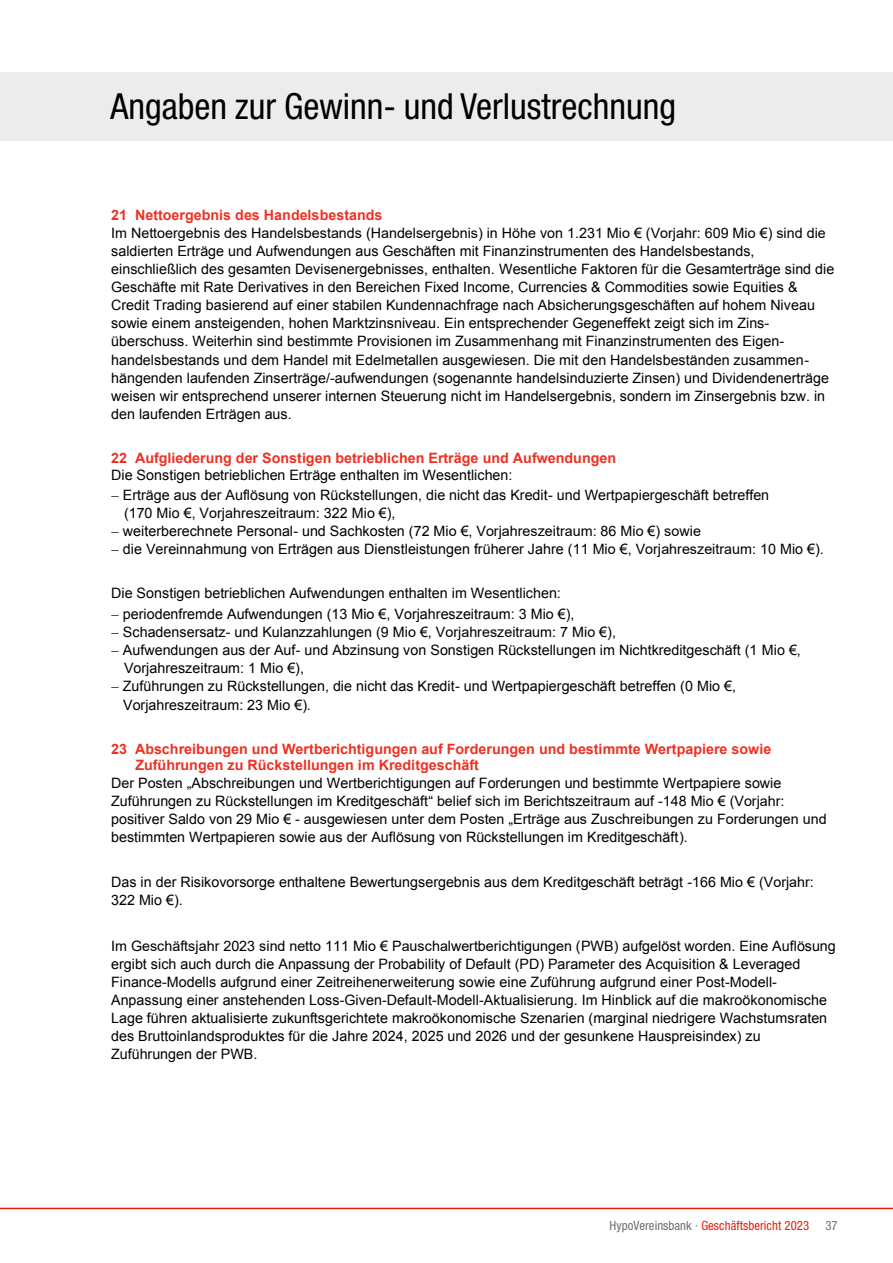
<style>
.page{position:relative;width:893px;height:1263px;background:#fff}
.page>*{position:absolute;margin:0;border:0;box-sizing:border-box;transform-origin:0 0}
.t1{font:condensed 36px "Helvetica Neue LT Pro";color:#000}
.t2{font:14.25px/18.1px "Arial";color:#000}
.t3{font:700 14.25px/16.5px "Arial";color:#ee3123}
.t4{font:condensed 12.75px "Helvetica Neue LT Pro";letter-spacing:.005em;color:#e4200e}
.t5{font:condensed 12.75px "Helvetica Neue LT Pro";color:#6f6f6e}
.s1{color:#6f6f6e}
</style>
<div class="page">
<hr style="left:0;top:1208px;width:893px;height:1px;background:#e4200e">
<div style="left:0;top:72px;width:893px;height:68px;background:#ececed"></div>
<h1 class="t1" style="left:111px;top:85px;width:567px">Angaben zur Gewinn- und Verlustrechnung</h1>
<p class="t3" style="left:111px;top:207px;width:273px">21 Nettoergebnis des Handelsbestands</p>
<p class="t2" style="left:111px;top:224px;width:725px">Im Nettoergebnis des Handelsbestands (Handelsergebnis) in Höhe von 1.231 Mio € (Vorjahr: 609 Mio €) sind die saldierten Erträge und Aufwendungen aus Geschäften mit Finanzinstrumenten des Handelsbestands, einschließlich des gesamten Devisenergebnisses, enthalten. Wesentliche Faktoren für die Gesamterträge sind die Geschäfte mit Rate Derivatives in den Bereichen Fixed Income, Currencies &amp; Commodities sowie Equities &amp; Credit Trading basierend auf einer stabilen Kundennachfrage nach Absicherungsgeschäften auf hohem Niveau sowie einem ansteigenden, hohen Marktzinsniveau. Ein entsprechender Gegeneffekt zeigt sich im Zins&shy;überschuss. Weiterhin sind bestimmte Provisionen im Zusammenhang mit Finanzinstrumenten des Eigen&shy;handelsbestands und dem Handel mit Edelmetallen ausgewiesen. Die mit den Handelsbeständen zusammen&shy;hängenden laufenden Zinserträge/-aufwendungen (sogenannte handelsinduzierte Zinsen) und Dividendenerträge weisen wir entsprechend unserer internen Steuerung nicht im Handelsergebnis, sondern im Zinsergebnis bzw. in den laufenden Erträgen aus.</p>
<p class="t3" style="left:111px;top:450px;width:506px">22 Aufgliederung der Sonstigen betrieblichen Erträge und Aufwendungen</p>
<p class="t2" style="left:111px;top:464px;width:660px;line-height:20.4px">Die Sonstigen betrieblichen Erträge enthalten im Wesentlichen:<br>− Erträge aus der Auflösung von Rückstellungen, die nicht das Kredit- und Wertpapiergeschäft betreffen</p>
<p class="t2" style="left:111px;top:504px;width:714px;text-indent:13px">(170 Mio €, Vorjahreszeitraum: 322 Mio €),<br>− weiterberechnete Personal- und Sachkosten (72 Mio €, Vorjahreszeitraum: 86 Mio €) sowie<br>− die Vereinnahmung von Erträgen aus Dienstleistungen früherer Jahre (11 Mio €, Vorjahreszeitraum: 10 Mio €).</p>
<p class="t2" style="left:111px;top:583px;width:465px;line-height:20.5px">Die Sonstigen betrieblichen Aufwendungen enthalten im Wesentlichen:<br>− periodenfremde Aufwendungen (13 Mio €, Vorjahreszeitraum: 3 Mio €),</p>
<p class="t2" style="left:111px;top:623px;width:506px">− Schadensersatz- und Kulanzzahlungen (9 Mio €, Vorjahreszeitraum: 7 Mio €),</p>
<p class="t2" style="left:111px;top:641px;width:691px">− Aufwendungen aus der Auf- und Abzinsung von Sonstigen Rückstellungen im Nichtkreditgeschäft (1 Mio €,</p>
<p class="t2" style="left:124px;top:659px;width:182px">Vorjahreszeitraum: 1 Mio €),</p>
<p class="t2" style="left:111px;top:677px;width:626px">− Zuführungen zu Rückstellungen, die nicht das Kredit- und Wertpapiergeschäft betreffen (0 Mio €,</p>
<p class="t2" style="left:123px;top:695px;width:189px">Vorjahreszeitraum: 23 Mio €).</p>
<p class="t3" style="left:135px;top:741px;width:637px;text-indent:-24px">23 Abschreibungen und Wertberichtigungen auf Forderungen und bestimmte Wertpapiere sowie<br>Zuführungen zu Rückstellungen im Kreditgeschäft</p>
<p class="t2" style="left:111px;top:773px;width:717px">Der Posten „Abschreibungen und Wertberichtigungen auf Forderungen und bestimmte Wertpapiere sowie Zuführungen zu Rückstellungen im Kreditgeschäft“ belief sich im Berichtszeitraum auf -148 Mio € (Vorjahr: positiver Saldo von 29 Mio € - ausgewiesen unter dem Posten „Erträge aus Zuschreibungen zu Forderungen und bestimmten Wertpapieren sowie aus der Auflösung von Rückstellungen im Kreditgeschäft).</p>
<p class="t2" style="left:111px;top:873px;width:704px">Das in der Risikovorsorge enthaltene Bewertungsergebnis aus dem Kreditgeschäft beträgt -166 Mio € (Vorjahr:<br>322 Mio €).</p>
<p class="t2" style="left:111px;top:936px;width:726px">Im Geschäftsjahr 2023 sind netto 111 Mio € Pauschalwertberichtigungen (PWB) aufgelöst worden. Eine Auflösung ergibt sich auch durch die Anpassung der Probability of Default (PD) Parameter des Acquisition &amp; Leveraged Finance-Modells aufgrund einer Zeitreihenerweiterung sowie eine Zuführung aufgrund einer Post-Modell-Anpassung einer anstehenden Loss-Given-Default-Modell-Aktualisierung. Im Hinblick auf die makroökonomische Lage führen aktualisierte zukunftsgerichtete makroökonomische Szenarien (marginal niedrigere Wachstumsraten des Bruttoinlandsproduktes für die Jahre 2024, 2025 und 2026 und der gesunkene Hauspreisindex) zu Zuführungen der PWB.</p>
<p class="t4" style="left:610px;top:1217px;width:201px"><span class="s1">HypoVereinsbank ·</span> Geschäftsbericht 2023</p>
<p class="t5" style="left:825px;top:1217px;width:14px">37</p>
</div>
